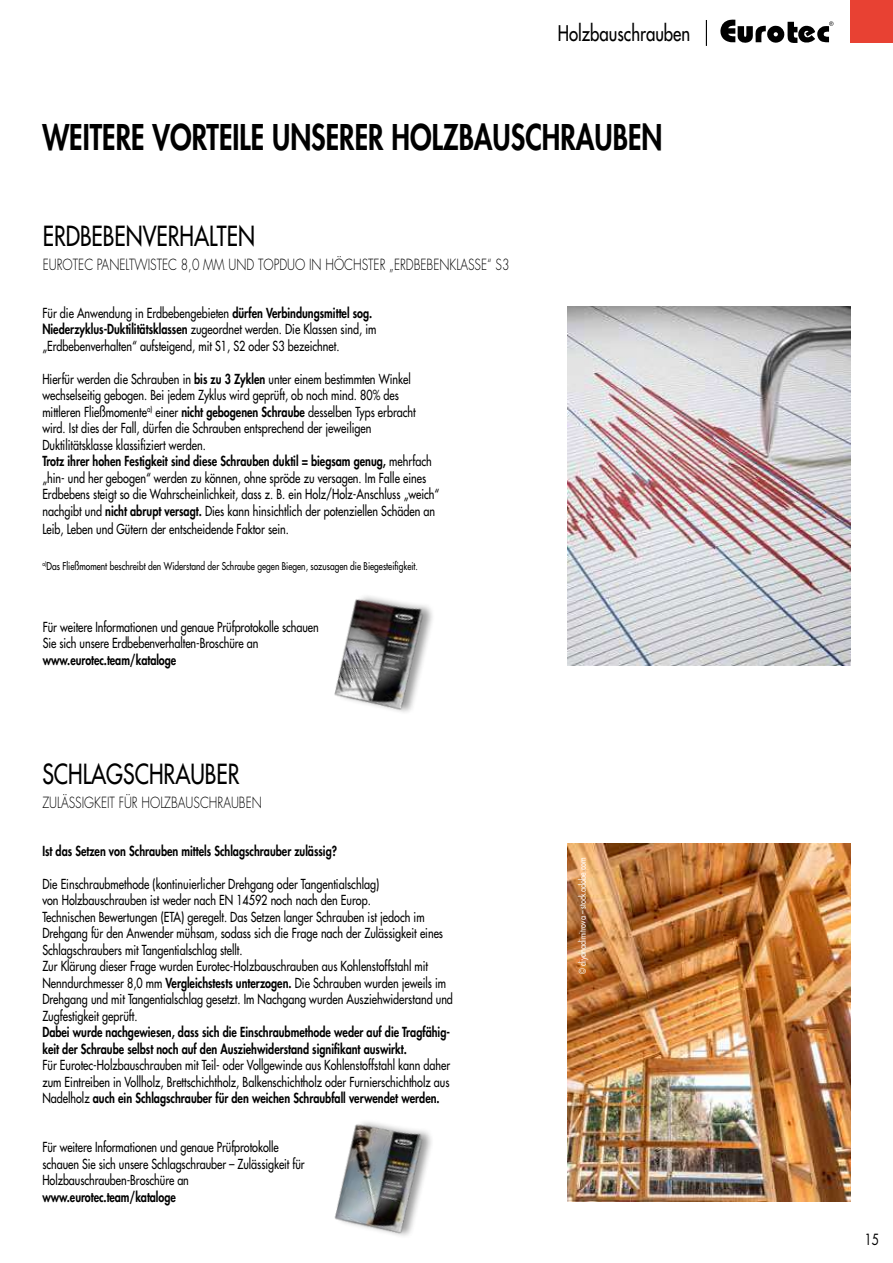
<style>
.page{position:relative;width:893px;height:1263px;background:#fff}
.page>*{position:absolute;margin:0;border:0;box-sizing:border-box;transform-origin:0 0}
.t1{font:800 34.5px "Futura Std";color:#000;scale:.8 1}
.t2{font:500 27px "Futura Std";color:#000;scale:.8 1}
.t3{font:500 21px "Futura Std";color:#000;scale:.8 1}
.t4{font:300 15px "Futura Std";color:#000;scale:.8 1}
.t5{font:15px "Futura Std";color:#000;scale:.8 1}
.t6{font:500 13.5px/16.5px "Futura Std";color:#000;scale:.8 1}
.t7{font:800 13.5px/16.5px "Futura Std";color:#000;scale:.8 1}
.t8{font:500 10.5px "Futura Std";color:#000;scale:.8 1}
.t9{font:500 9px "Futura Std";color:#fff;scale:.8 1}
.s1{font-weight:800}
</style>
<div class="page">
<div style="left:850px;top:0;width:43px;height:43px;background:#e84133"></div>
<svg style="left:720px;top:20px;width:113px;height:23px"></svg>
<svg style="left:706px;top:20px;width:1px;height:26px"></svg>
<img style="left:334px;top:596px;width:99px;height:117px">
<img style="left:568px;top:307px;width:282px;height:358px">
<img style="left:568px;top:843px;width:282px;height:359px">
<img style="left:334px;top:1122px;width:98px;height:114px">
<h3 class="t3" style="left:558px;top:20px;width:167px">Holzbauschrauben</h3>
<h1 class="t1" style="left:42px;top:115px;width:777px">WEITERE VORTEILE UNSERER HOLZBAUSCHRAUBEN</h1>
<h2 class="t2" style="left:43px;top:219px;width:267px">ERDBEBENVERHALTEN</h2>
<p class="t4" style="left:43px;top:256px;width:585px">EUROTEC PANELTWISTEC 8,0 MM UND TOPDUO IN HÖCHSTER „ERDBEBENKLASSE“ S3</p>
<p class="t6" style="left:42px;top:305px;width:419px">Für die Anwendung in Erdbebengebieten <span class="s1">dürfen Verbindungsmittel sog.<br>Niederzyklus-Duktilitätsklassen</span> zugeordnet werden. Die Klassen sind, im „Erdbebenverhalten“ aufsteigend, mit S1, S2 oder S3 bezeichnet.</p>
<p class="t6" style="left:42px;top:371px;width:498px">Hierfür werden die Schrauben in <span class="s1">bis zu 3 Zyklen</span> unter einem bestimmten Winkel wechselseitig gebogen. Bei jedem Zyklus wird geprüft, ob noch mind. 80% des mittleren Fließmomente<sup>a)</sup> einer <span class="s1">nicht gebogenen Schraube</span> desselben Typs erbracht wird. Ist dies der Fall, dürfen die Schrauben entsprechend der jeweiligen Duktilitätsklasse klassifiziert werden.<br><span class="s1">Trotz ihrer hohen Festigkeit sind diese Schrauben duktil = biegsam genug,</span> mehrfach „hin- und her gebogen“ werden zu können, ohne spröde zu versagen. Im Falle eines Erdbebens steigt so die Wahrscheinlichkeit, dass z. B. ein Holz/Holz-Anschluss „weich“ nachgibt und <span class="s1">nicht abrupt versagt.</span> Dies kann hinsichtlich der potenziellen Schäden an</p>
<p class="t6" style="left:42px;top:521px;width:310px">Leib, Leben und Gütern der entscheidende Faktor sein.</p>
<p class="t8" style="left:42px;top:559px;width:471px"><sup>a)</sup>Das Fließmoment beschreibt den Widerstand der Schraube gegen Biegen, sozusagen die Biegesteifigkeit.</p>
<p class="t6" style="left:43px;top:619px;width:347px">Für weitere Informationen und genaue Prüfprotokolle schauen<br>Sie sich unsere Erdbebenverhalten-Broschüre an</p>
<p class="t7" style="left:43px;top:651px;width:168px">www.eurotec.team/kataloge</p>
<h2 class="t2" style="left:42px;top:757px;width:248px">SCHLAGSCHRAUBER</h2>
<p class="t4" style="left:42px;top:793px;width:276px">ZULÄSSIGKEIT FÜR HOLZBAUSCHRAUBEN</p>
<p class="t7" style="left:42px;top:842px;width:370px">Ist das Setzen von Schrauben mittels Schlagschrauber zulässig?</p>
<p class="t6" style="left:42px;top:875px;width:515px">Die Einschraubmethode (kontinuierlicher Drehgang oder Tangentialschlag)<br>von Holzbauschrauben ist weder nach EN 14592 noch nach den Europ.<br>Technischen Bewertungen (ETA) geregelt. Das Setzen langer Schrauben ist jedoch im Drehgang für den Anwender mühsam, sodass sich die Frage nach der Zulässigkeit eines Schlagschraubers mit Tangentialschlag stellt.<br>Zur Klärung dieser Frage wurden Eurotec-Holzbauschrauben aus Kohlenstoffstahl mit Nenndurchmesser 8,0 mm <span class="s1">Vergleichstests unterzogen.</span> Die Schrauben wurden jeweils im Drehgang und mit Tangentialschlag gesetzt. Im Nachgang wurden Ausziehwiderstand und Zugfestigkeit geprüft.</p>
<p class="t7" style="left:42px;top:1024px;width:511px">Dabei wurde nachgewiesen, dass sich die Einschraubmethode weder auf die Tragfähig&shy;keit der Schraube selbst noch auf den Ausziehwiderstand signifikant auswirkt.</p>
<p class="t6" style="left:42px;top:1057px;width:511px;text-align:justify">Für Eurotec-Holzbauschrauben mit Teil- oder Vollgewinde aus Kohlenstoffstahl kann daher zum Eintreiben in Vollholz, Brettschichtholz, Balkenschichtholz oder Furnierschichtholz aus Nadelholz <span class="s1">auch ein Schlagschrauber für den weichen Schraubfall verwendet werden.</span></p>
<p class="t6" style="left:42px;top:1139px;width:329px">Für weitere Informationen und genaue Prüfprotokolle schauen Sie sich unsere Schlagschrauber – Zulässigkeit für<br>Holzbauschrauben-Broschüre an</p>
<p class="t7" style="left:42px;top:1188px;width:168px">www.eurotec.team/kataloge</p>
<p class="t9" style="left:577px;top:974px;width:147px;rotate:-90deg">© diyanadimitrova – stock.adobe.com</p>
<p class="t5" style="left:865px;top:1230px;width:20px">15</p>
</div>
